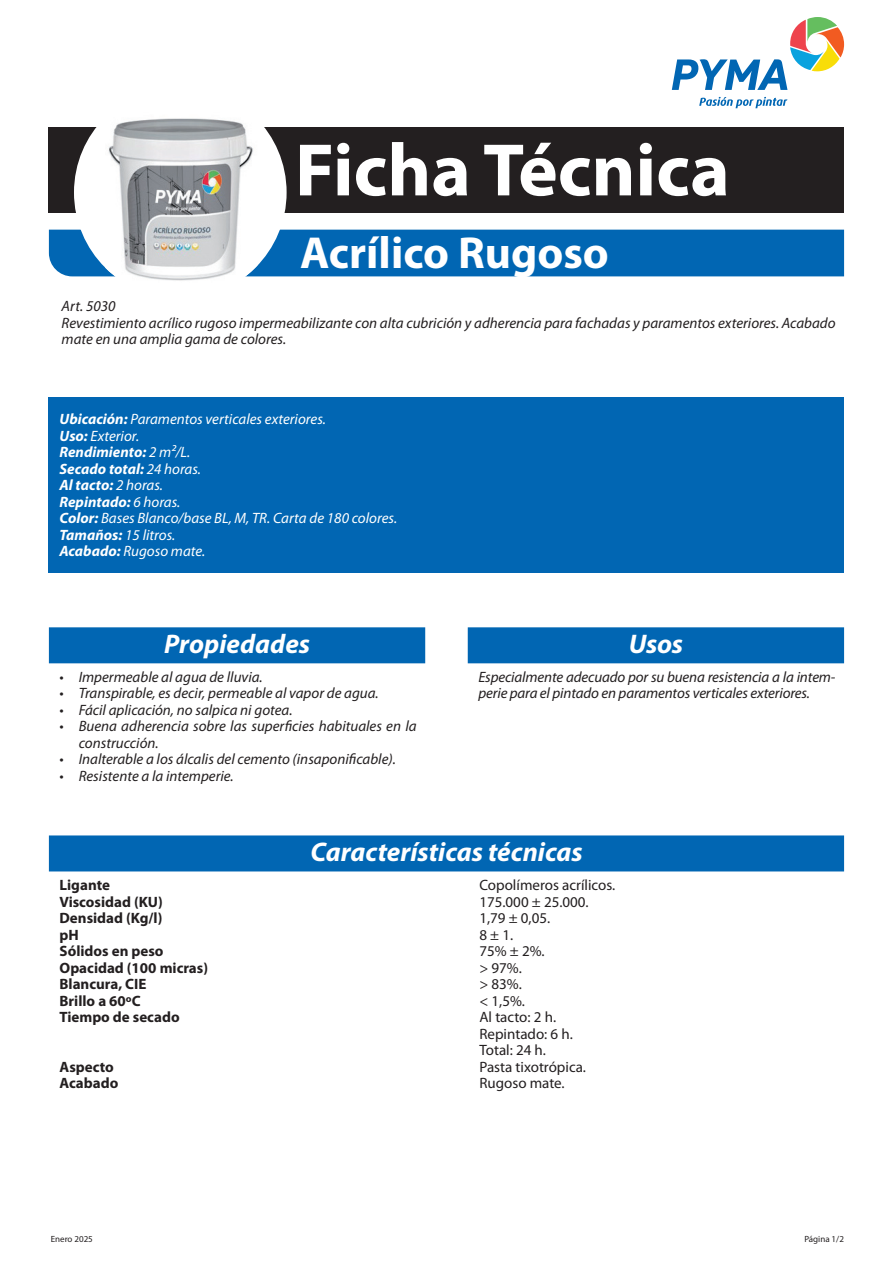
<style>
.page{position:relative;width:893px;height:1263px;background:#fff}
.page>*{position:absolute;margin:0;border:0;box-sizing:border-box;transform-origin:0 0}
.t1{font:700 75px "Myriad Pro";color:#fff}
.t2{font:700 45px "Myriad Pro";color:#fff}
.t3{font:italic 700 27px "Myriad Pro";color:#fff}
.t4{font:italic 15px/16.5px "Myriad Pro";color:#231f20}
.t5{font:italic 15px/16.5px "Myriad Pro";color:#fff}
.t6{font:15px/16.5px "Myriad Pro";color:#231f20}
.t7{font:700 15px "Myriad Pro";color:#231f20}
.t8{font:9px "Myriad Pro";color:#231f20}
.s1{font-weight:700}
</style>
<div class="page">
<svg style="left:672px;top:17px;width:172px;height:73px"></svg>
<svg style="left:699px;top:97px;width:88px;height:11px"></svg>
<div style="left:49px;top:128px;width:795px;height:85px;background:#231f20"></div>
<div style="left:49px;top:230px;width:795px;height:46px;background:#0166b3"></div>
<div style="left:74px;top:86px;width:213px;height:213px;background:#fff;border-radius:50%"></div>
<img style="left:105px;top:118px;width:152px;height:163px">
<div style="left:49px;top:627px;width:376px;height:36px;background:#0166b3"></div>
<div style="left:468px;top:627px;width:376px;height:36px;background:#0166b3"></div>
<div style="left:49px;top:835px;width:795px;height:36px;background:#0166b3"></div>
<div style="left:49px;top:397px;width:795px;height:176px;background:#0166b3"></div>
<h1 class="t1" style="left:295px;top:128px;width:436px">Ficha Técnica</h1>
<h2 class="t2" style="left:300px;top:228px;width:310px">Acrílico Rugoso</h2>
<p class="t4" style="left:62px;top:298px;width:775px">Art. 5030<br>Revestimiento acrílico rugoso impermeabilizante con alta cubrición y adherencia para fachadas y paramentos exteriores. Acabado mate en una amplia gama de colores.</p>
<p class="t5" style="left:60px;top:411px;width:339px"><span class="s1">Ubicación:</span> Paramentos verticales exteriores.<br><span class="s1">Uso:</span> Exterior.<br><span class="s1">Rendimiento:</span> 2 m²/L.<br><span class="s1">Secado total:</span> 24 horas.<br><span class="s1">Al tacto:</span> 2 horas.<br><span class="s1">Repintado:</span> 6 horas.<br><span class="s1">Color:</span> Bases Blanco/base BL, M, TR. Carta de 180 colores.<br><span class="s1">Tamaños:</span> 15 litros.<br><span class="s1">Acabado:</span> Rugoso mate.</p>
<h3 class="t3" style="left:164px;top:629px;width:148px">Propiedades</h3>
<p class="t4" style="left:60px;top:669px;width:205px">• Impermeable al agua de lluvia.</p>
<p class="t4" style="left:60px;top:685px;width:321px">• Transpirable, es decir, permeable al vapor de agua.</p>
<p class="t4" style="left:60px;top:702px;width:235px">• Fácil aplicación, no salpica ni gotea.</p>
<p class="t4" style="left:79px;top:718px;width:339px;text-indent:-19px">• Buena adherencia sobre las superficies habituales en la construcción.</p>
<p class="t4" style="left:60px;top:751px;width:338px">• Inalterable a los álcalis del cemento (insaponificable).</p>
<p class="t4" style="left:60px;top:768px;width:176px">• Resistente a la intemperie.</p>
<h3 class="t3" style="left:629px;top:629px;width:56px">Usos</h3>
<p class="t4" style="left:478px;top:669px;width:359px">Especialmente adecuado por su buena resistencia a la intem&shy;perie para el pintado en paramentos verticales exteriores.</p>
<h3 class="t3" style="left:310px;top:837px;width:274px">Características técnicas</h3>
<p class="t7" style="left:60px;top:877px;width:52px">Ligante</p>
<p class="t6" style="left:479px;top:877px;width:137px">Copolímeros acrílicos.</p>
<p class="t7" style="left:60px;top:893px;width:105px">Viscosidad (KU)</p>
<p class="t6" style="left:479px;top:894px;width:111px">175.000 ± 25.000.</p>
<p class="t7" style="left:60px;top:910px;width:104px">Densidad (Kg/l)</p>
<p class="t6" style="left:479px;top:910px;width:72px">1,79 ± 0,05.</p>
<p class="t7" style="left:60px;top:926px;width:21px">pH</p>
<p class="t6" style="left:479px;top:927px;width:35px">8 ± 1.</p>
<p class="t7" style="left:60px;top:943px;width:106px">Sólidos en peso</p>
<p class="t6" style="left:479px;top:943px;width:67px">75% ± 2%.</p>
<p class="t7" style="left:60px;top:959px;width:150px">Opacidad (100 micras)</p>
<p class="t6" style="left:479px;top:960px;width:44px">&gt; 97%.</p>
<p class="t7" style="left:60px;top:976px;width:88px">Blancura, CIE</p>
<p class="t6" style="left:479px;top:976px;width:44px">&gt; 83%.</p>
<p class="t7" style="left:60px;top:992px;width:83px">Brillo a 60ºC</p>
<p class="t6" style="left:479px;top:993px;width:47px">&lt; 1,5%.</p>
<p class="t7" style="left:60px;top:1009px;width:122px">Tiempo de secado</p>
<p class="t6" style="left:479px;top:1009px;width:95px">Al tacto: 2 h.<br>Repintado: 6 h.<br>Total: 24 h.</p>
<p class="t7" style="left:60px;top:1058px;width:56px">Aspecto</p>
<p class="t6" style="left:479px;top:1059px;width:108px">Pasta tixotrópica.</p>
<p class="t7" style="left:60px;top:1075px;width:60px">Acabado</p>
<p class="t6" style="left:479px;top:1075px;width:87px">Rugoso mate.</p>
<p class="t8" style="left:51px;top:1234px;width:44px">Enero 2025</p>
<p class="t8" style="left:804px;top:1234px;width:41px">Página 1/2</p>
</div>
